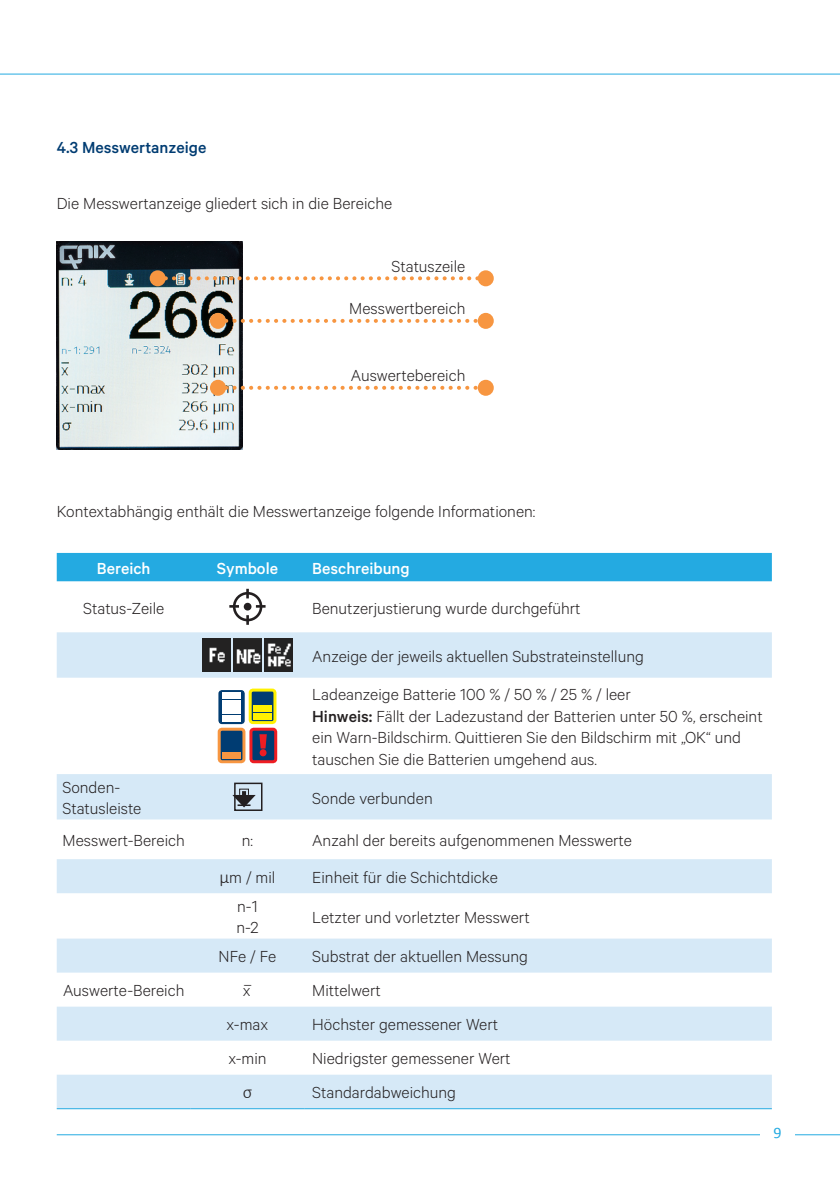
<style>
.page{position:relative;width:840px;height:1191px;background:#fff}
.page>*{position:absolute;margin:0;border:0;box-sizing:border-box;transform-origin:0 0}
.t1{font:300 18px/21.6px "Calibre";color:#231f20}
.t2{font:500 18px "Calibre";color:#fff}
.t3{font:500 18px "Calibre";color:#003c72}
.t4{font:300 18px "Calibri";color:#231f20}
.t5{font:16px "Calibri";color:#24aae1}
.s1{font-weight:500}
.s2{font-family:"Calibri"}
</style>
<div class="page">
<hr style="left:57px;top:1134px;width:782px;height:1px;background:#24aae1">
<hr style="left:0;top:74px;width:839px;height:1px;background:#24aae1">
<div style="left:760px;top:1125px;width:34px;height:28px;background:#fff"></div>
<div style="left:57px;top:553px;width:714px;height:28px;background:#24aae1"></div>
<svg style="left:57px;top:632px;width:714px;height:476px"></svg>
<hr style="left:57px;top:1108px;width:133px;height:1px;background:#24aae1">
<hr style="left:190px;top:1108px;width:114px;height:1px;background:#24aae1">
<hr style="left:304px;top:1108px;width:467px;height:1px;background:#24aae1">
<svg style="left:234px;top:593px;width:27px;height:27px"></svg>
<div style="left:233px;top:592px;width:29px;height:29px;border:3px solid #231f20;border-radius:50%"></div>
<div style="left:243px;top:603px;width:8px;height:7px;background:#231f20;border-radius:50%"></div>
<svg style="left:246px;top:589px;width:3px;height:9px"></svg>
<svg style="left:246px;top:615px;width:3px;height:10px"></svg>
<svg style="left:256px;top:605px;width:9px;height:2px"></svg>
<svg style="left:229px;top:605px;width:10px;height:2px"></svg>
<img style="left:202px;top:639px;width:28px;height:32px">
<img style="left:233px;top:639px;width:28px;height:32px">
<img style="left:264px;top:639px;width:28px;height:32px">
<svg style="left:219px;top:691px;width:25px;height:32px"></svg>
<div style="left:218px;top:690px;width:26px;height:34px;border:2px solid #003c72;border-radius:3px"></div>
<div style="left:222px;top:715px;width:18px;height:6px;background:#fff"></div>
<div style="left:222px;top:707px;width:18px;height:7px;background:#fff"></div>
<div style="left:222px;top:700px;width:18px;height:6px;background:#fff"></div>
<div style="left:222px;top:693px;width:18px;height:6px;background:#fff"></div>
<div style="left:250px;top:690px;width:25px;height:32px;background:#003c72;border-radius:3px"></div>
<div style="left:248px;top:688px;width:28px;height:36px;border:3px solid #fff101;border-radius:3px"></div>
<div style="left:253px;top:713px;width:18px;height:6px;background:#fff101"></div>
<div style="left:253px;top:705px;width:18px;height:6px;background:#fff101"></div>
<div style="left:219px;top:729px;width:25px;height:32px;background:#003c72;border-radius:3px"></div>
<div style="left:217px;top:727px;width:28px;height:36px;border:3px solid #f79641;border-radius:3px"></div>
<div style="left:222px;top:752px;width:18px;height:6px;background:#f79641"></div>
<div style="left:251px;top:729px;width:24px;height:32px;background:#003c72;border-radius:3px"></div>
<div style="left:249px;top:727px;width:28px;height:36px;border:3px solid #ee1d23;border-radius:3px"></div>
<svg style="left:259px;top:734px;width:8px;height:22px"></svg>
<div style="left:234px;top:782px;width:28px;height:29px;border:2px solid #231f20"></div>
<svg style="left:232px;top:791px;width:23px;height:16px"></svg>
<div style="left:239px;top:788px;width:10px;height:7px;border:1px solid #231f20"></div>
<img style="left:57px;top:242px;width:185px;height:207px">
<svg style="left:166px;top:276px;width:311px;height:4px"></svg>
<div style="left:150px;top:270px;width:16px;height:16px;background:#f79641;border-radius:50%"></div>
<div style="left:477px;top:270px;width:16px;height:16px;background:#f79641;border-radius:50%"></div>
<svg style="left:226px;top:319px;width:251px;height:4px"></svg>
<div style="left:210px;top:313px;width:16px;height:16px;background:#f79641;border-radius:50%"></div>
<div style="left:477px;top:313px;width:16px;height:16px;background:#f79641;border-radius:50%"></div>
<svg style="left:226px;top:386px;width:251px;height:4px"></svg>
<div style="left:210px;top:380px;width:16px;height:16px;background:#f79641;border-radius:50%"></div>
<div style="left:477px;top:380px;width:16px;height:16px;background:#f79641;border-radius:50%"></div>
<p class="t3" style="left:57px;top:137px;width:151px">4.3 Messwertanzeige</p>
<p class="t1" style="left:57px;top:192px;width:337px">Die Messwertanzeige gliedert sich in die Bereiche</p>
<p class="t1" style="left:391px;top:254px;width:75px">Statuszeile</p>
<p class="t1" style="left:349px;top:297px;width:118px">Messwertbereich</p>
<p class="t1" style="left:350px;top:364px;width:116px">Auswertebereich</p>
<p class="t1" style="left:57px;top:500px;width:480px">Kontextabhängig enthält die Messwertanzeige folgende Informationen:</p>
<p class="t2" style="left:97px;top:558px;width:55px">Bereich</p>
<p class="t2" style="left:217px;top:558px;width:63px">Symbole</p>
<p class="t2" style="left:312px;top:558px;width:99px">Beschreibung</p>
<p class="t1" style="left:83px;top:596px;width:83px">Status-Zeile</p>
<p class="t1" style="left:312px;top:596px;width:270px">Benutzerjustierung wurde durchgeführt</p>
<p class="t1" style="left:312px;top:636px;width:333px;line-height:38.4px">Anzeige der jeweils aktuellen Substrateinstellung<br>Ladeanzeige Batterie 100 % / 50 % / 25 % / leer</p>
<p class="t1" style="left:312px;top:704px;width:451px"><span class="s1">Hinweis:</span> Fällt der Ladezustand der Batterien unter 50 %, erscheint ein Warn-Bildschirm. Quittieren Sie den Bildschirm mit „OK“ und tauschen Sie die Batterien umgehend aus.</p>
<p class="t1" style="left:62px;top:775px;width:80px">Sonden-<br>Statusleiste</p>
<p class="t1" style="left:312px;top:786px;width:122px">Sonde verbunden</p>
<p class="t1" style="left:63px;top:829px;width:124px">Messwert-Bereich</p>
<p class="t1" style="left:242px;top:829px;width:13px">n:</p>
<p class="t1" style="left:312px;top:829px;width:321px">Anzahl der bereits aufgenommenen Messwerte</p>
<p class="t1" style="left:219px;top:865px;width:57px"><span class="s2">μ</span>m / mil</p>
<p class="t1" style="left:312px;top:865px;width:187px">Einheit für die Schichtdicke</p>
<p class="t1" style="left:236px;top:894px;width:24px">n-1 n-2</p>
<p class="t1" style="left:312px;top:905px;width:219px">Letzter und vorletzter Messwert</p>
<p class="t1" style="left:218px;top:945px;width:59px">NFe / Fe</p>
<p class="t1" style="left:312px;top:945px;width:217px">Substrat der aktuellen Messung</p>
<p class="t1" style="left:63px;top:979px;width:123px">Auswerte-Bereich</p>
<p class="t1" style="left:243px;top:976px;width:10px">x–</p>
<p class="t1" style="left:312px;top:979px;width:70px">Mittelwert</p>
<p class="t1" style="left:226px;top:1013px;width:43px">x-max</p>
<p class="t1" style="left:312px;top:1013px;width:187px">Höchster gemessener Wert</p>
<p class="t1" style="left:228px;top:1047px;width:40px">x-min</p>
<p class="t1" style="left:312px;top:1047px;width:200px">Niedrigster gemessener Wert</p>
<p class="t4" style="left:242px;top:1081px;width:11px">σ</p>
<p class="t1" style="left:312px;top:1081px;width:145px">Standardabweichung</p>
<p class="t5" style="left:773px;top:1122px;width:10px">9</p>
</div>
